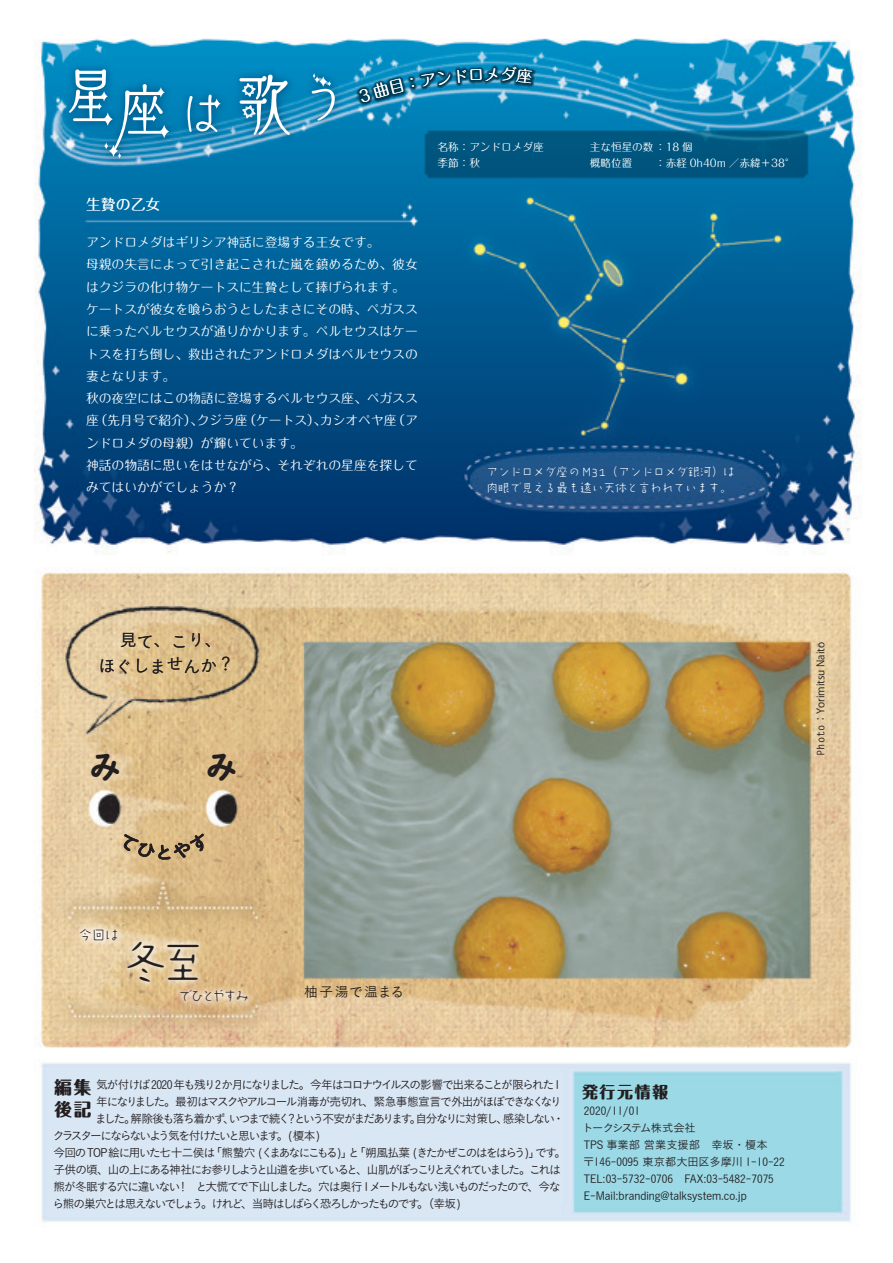
<style>
.page{position:relative;width:893px;height:1263px;background:#fff}
.page>*{position:absolute;margin:0;border:0;box-sizing:border-box;transform-origin:0 0}
.t1{font:300 43.5px "Haru Gaku Std";color:#231f20}
.t2{font:700 32.85px "Maru Anti Std De";color:#231f20}
.t3{font:800 17.55px/22.2px "Maru Fo Pro";color:#231f20}
.t4{font:16.95px/25.5px "Koburina Go Std W3";color:#231f20;text-align:center}
.t5{font:800 15.9px "Maru Fo Pro";letter-spacing:.1em;color:#231f20}
.t6{font:15.9px "Maru Fo Pro";color:#fff}
.t7{font:500 14.85px "Maru Fo Pro";color:#fff}
.t8{font:300 13.8px "Haru Gaku Std";letter-spacing:-.155em;color:#231f20}
.t9{font:13.8px "Koburina Go Std W3";letter-spacing:.06em;color:#231f20}
.t10{font:12.75px/22.4px "Maru Fo Pro";color:#fff}
.t11{font:11.7px "Koburina Go Std W3";letter-spacing:-.14em;color:#231f20}
.t12{font:11.7px "Koburina Go Std W3";letter-spacing:-.16em;color:#231f20}
.t13{font:11.7px "Koburina Go Std W3";letter-spacing:-.11em;color:#231f20}
.t14{font:300 11.7px/15.9px "Haru Gaku Std";color:#fff}
.t15{font:11.7px "Koburina Go Std W3";letter-spacing:-.165em;color:#231f20}
.t16{font:11.25px/17px "Koburina Go Std W3";color:#231f20}
.t17{font:10.65px/15.9px "Maru Fo Pro";color:#fff}
.t18{font:10.5px "Koz Go Pr 6 N";color:#231f20}
.s1{font-family:"Letter Gothic Std";font-weight:700}
</style>
<div class="page">
<img style="left:34px;top:38px;width:828px;height:1185px">
<svg style="left:123px;top:833px;width:81px;height:27px;background:#b19870"></svg>
<img style="left:34px;top:872px;width:270px;height:188px">
<img style="left:56px;top:56px;width:292px;height:116px">
<svg style="left:188px;top:95px;width:30px;height:37px"></svg>
<svg style="left:239px;top:75px;width:51px;height:60px"></svg>
<div style="left:242px;top:83px;width:14px;height:14px;border:2px solid #fff;border-radius:5px"></div>
<div style="left:244px;top:85px;width:10px;height:10px;border:2px solid #fff"></div>
<svg style="left:213px;top:99px;width:8px;height:10px"></svg>
<svg style="left:159px;top:125px;width:10px;height:13px"></svg>
<svg style="left:69px;top:69px;width:96px;height:90px;background:#3d97c0"></svg>
<div style="left:242px;top:105px;width:14px;height:14px;border:2px solid #fff;border-radius:4px"></div>
<div style="left:243px;top:106px;width:11px;height:11px;border:2px solid #fff;border-radius:2px"></div>
<img style="left:297px;top:38px;width:349px;height:128px">
<svg style="left:358px;top:78px;width:46px;height:25px"></svg>
<svg style="left:410px;top:78px;width:4px;height:9px"></svg>
<svg style="left:421px;top:70px;width:30px;height:16px"></svg>
<svg style="left:457px;top:69px;width:25px;height:14px"></svg>
<svg style="left:502px;top:66px;width:30px;height:18px"></svg>
<p class="t6" style="left:484px;top:62px;width:18px">メ</p>
<p class="t7" style="left:86px;top:193px;width:76px">生贄の乙女</p>
<p class="t10" style="left:86px;top:229px;width:333px">アンドロメダはギリシア神話に登場する王女です。<br>母親の失言によって引き起こされた嵐を鎮めるため、彼女はクジラの化け物ケートスに生贄として捧げられます。ケートスが彼女を喰らおうとしたまさにその時、ペガススに乗ったペルセウスが通りかかります。ペルセウスはケートスを打ち倒し、救出されたアンドロメダはペルセウスの妻となります。<br>秋の夜空にはこの物語に登場するペルセウス座、ペガスス座（先月号で紹介）、クジラ座（ケートス）、カシオペヤ座（アンドロメダの母親）が輝いています。<br>神話の物語に思いをはせながら、それぞれの星座を探してみてはいかがでしょうか？</p>
<p class="t17" style="left:437px;top:138px;width:108px">名称：アンドロメダ座季節：秋</p>
<p class="t17" style="left:590px;top:138px;width:105px">主な恒星の数 ：18 個概略位置</p>
<p class="t17" style="left:655px;top:154px;width:142px">：赤経 0h40m ／赤緯＋38°</p>
<p class="t14" style="left:486px;top:464px;width:250px">アンドロメダ座の M31（アンドロメダ銀河）は肉眼で見える最も遠い天体と言われています。</p>
<h3 class="t4" style="left:98px;top:627px;width:138px">見て、こり、<br>ほぐしませんか？</h3>
<p class="t18" style="left:815px;top:756px;width:115px;rotate:-90deg"><span class="s1">Photo</span>：Yorimitsu Naito</p>
<h2 class="t2" style="left:89px;top:742px;width:151px">み　　み</h2>
<p class="t8" style="left:78px;top:927px;width:42px">今回は</p>
<h1 class="t1" style="left:123px;top:937px;width:83px">冬至</h1>
<p class="t8" style="left:178px;top:988px;width:72px">でひとやすみ</p>
<p class="t9" style="left:304px;top:981px;width:102px">柚子湯で温まる</p>
<h3 class="t3" style="left:55px;top:1074px;width:38px">編集後記</h3>
<p class="t11" style="left:96px;top:1075px;width:466px">気が付けば2020 年も残り2か月になりました。今年はコロナウイルスの影響で出来ることが限られた1</p>
<p class="t13" style="left:96px;top:1092px;width:467px">年になりました。最初はマスクやアルコール消毒が売切れ、緊急事態宣言で外出がほぼできなくなり</p>
<p class="t11" style="left:95px;top:1109px;width:471px">ました。解除後も落ち着かず、いつまで続く？という不安がまだあります。自分なりに対策し、感染しない・</p>
<p class="t15" style="left:53px;top:1126px;width:269px">クラスターにならないよう気を付けたいと思います。(榎本 )</p>
<p class="t11" style="left:54px;top:1143px;width:514px">今回のTOP 絵に用いた七十二侯は「熊蟄穴 (くまあなにこもる)」と「朔風払葉 (きたかぜこのはをはらう)」です。</p>
<p class="t12" style="left:54px;top:1160px;width:509px">子供の頃、山の上にある神社にお参りしようと山道を歩いていると、山肌がぼっこりとえぐれていました。これは</p>
<p class="t11" style="left:54px;top:1177px;width:509px">熊が冬眠する穴に違いない！　と大慌てで下山しました。穴は奥行 1メートルもない浅いものだったので、今な</p>
<p class="t12" style="left:52px;top:1194px;width:410px">ら熊の巣穴とは思えないでしょう。けれど、当時はしばらく恐ろしかったものです。（幸坂 )</p>
<p class="t5" style="left:582px;top:1079px;width:88px">発行元情報</p>
<p class="t16" style="left:582px;top:1102px;width:204px">2020/11/01<br>トークシステム株式会社<br>TPS 事業部 営業支援部　幸坂・榎本〒146-0095 東京都大田区多摩川 1-10-22<br>TEL:03-5732-0706　FAX:03-5482-7075<br>E-Mail:branding@talksystem.co.jp</p>
</div>
